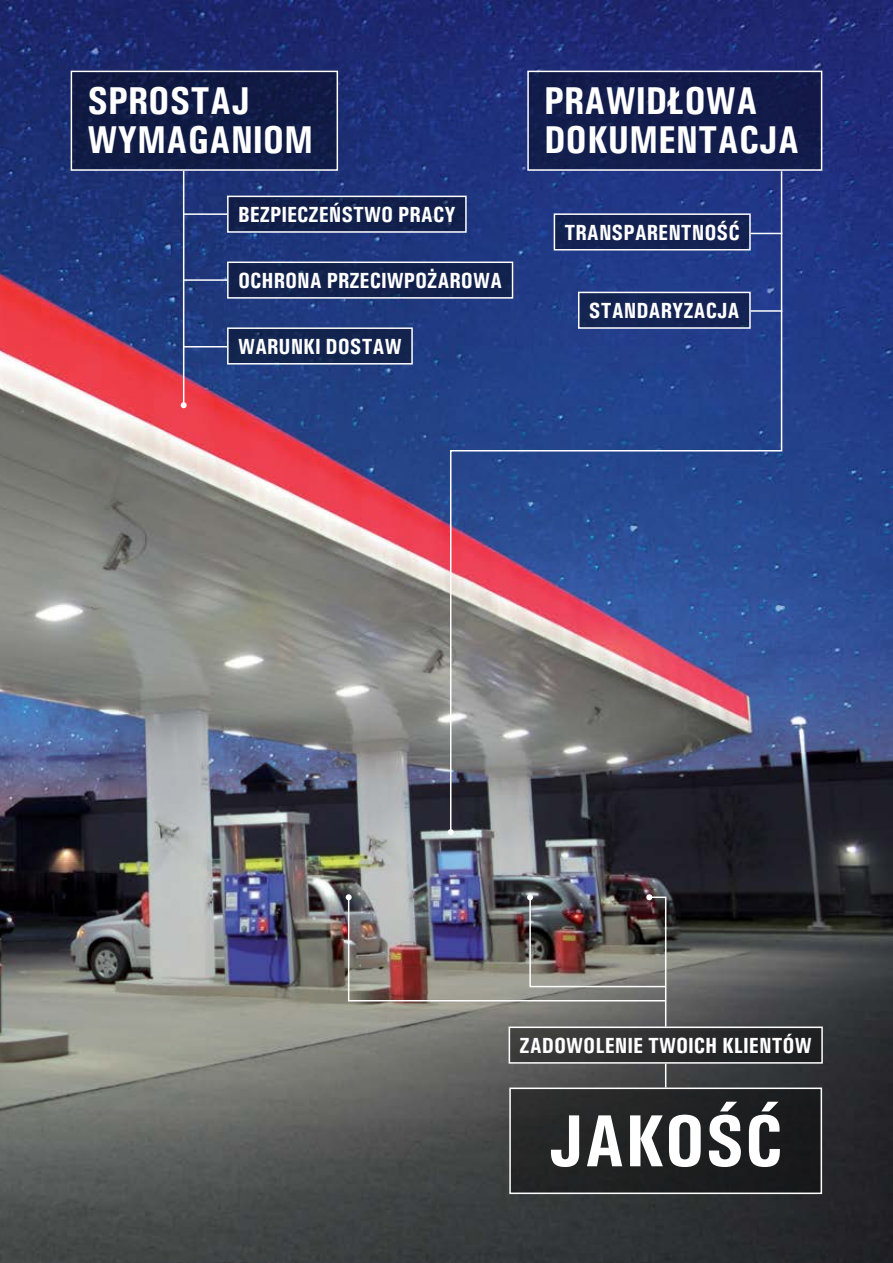
<style>
.page{position:relative;width:893px;height:1263px;background:#fff}
.page>*{position:absolute;margin:0;border:0;box-sizing:border-box;transform-origin:0 0}
.t1{font:700 73.8px "Univers Condensed";color:#fff}
.t2{font:700 38.85px/38.8px "Univers Condensed";color:#fff}
.t3{font:700 22.05px "Univers Condensed";color:#fff}
</style>
<div class="page">
<img style="left:0;top:0;width:893px;height:1263px">
<div style="left:71px;top:71px;width:267px;height:99px;background:#101b44"></div>
<div style="left:228px;top:196px;width:237px;height:36px;background:#121f4a"></div>
<div style="left:228px;top:262px;width:285px;height:35px;background:#12214c"></div>
<div style="left:228px;top:328px;width:183px;height:35px;background:#13244d"></div>
<div style="left:71px;top:71px;width:267px;height:100px;border:2px solid #fff"></div>
<div style="left:227px;top:196px;width:240px;height:37px;border:2px solid #fff"></div>
<div style="left:227px;top:261px;width:286px;height:38px;border:2px solid #fff"></div>
<div style="left:227px;top:327px;width:186px;height:38px;border:2px solid #fff"></div>
<hr style="left:183px;top:171px;width:1px;height:234px;background:#fff">
<svg style="left:181px;top:402px;width:6px;height:6px"></svg>
<hr style="left:184px;top:213px;width:43px;height:2px;background:#fff">
<hr style="left:184px;top:279px;width:43px;height:2px;background:#fff">
<hr style="left:184px;top:346px;width:43px;height:1px;background:#fff">
<div style="left:528px;top:71px;width:293px;height:98px;background:#121c4c"></div>
<div style="left:527px;top:71px;width:295px;height:100px;border:2px solid #fff"></div>
<svg style="left:449px;top:170px;width:334px;height:664px"></svg>
<svg style="left:448px;top:829px;width:6px;height:6px"></svg>
<div style="left:510px;top:1027px;width:312px;height:36px;background:linear-gradient(to right,#3f3f3e,#1b1d20)"></div>
<div style="left:510px;top:1089px;width:312px;height:103px;background:#1f2123"></div>
<div style="left:509px;top:1026px;width:314px;height:38px;border:2px solid #fff"></div>
<div style="left:509px;top:1087px;width:313px;height:107px;border:2px solid #fff"></div>
<svg style="left:665px;top:1064px;width:1px;height:23px"></svg>
<img style="left:346px;top:894px;width:321px;height:134px">
<h2 class="t2" style="left:87px;top:81px;width:227px">SPROSTAJ<br>WYMAGANIOM</h2>
<p class="t3" style="left:238px;top:201px;width:219px">BEZPIECZEŃSTWO PRACY</p>
<p class="t3" style="left:238px;top:267px;width:266px">OCHRONA PRZECIWPOŻAROWA</p>
<p class="t3" style="left:238px;top:333px;width:165px">WARUNKI DOSTAW</p>
<h2 class="t2" style="left:544px;top:81px;width:257px">PRAWIDŁOWA<br>DOKUMENTACJA</h2>
<p class="t3" style="left:565px;top:219px;width:177px">TRANSPARENTNOŚĆ</p>
<p class="t3" style="left:589px;top:297px;width:152px">STANDARYZACJA</p>
<p class="t3" style="left:520px;top:1032px;width:294px">ZADOWOLENIE TWOICH KLIENTÓW</p>
<h1 class="t1" style="left:549px;top:1096px;width:236px">JAKOŚĆ</h1>
</div>
